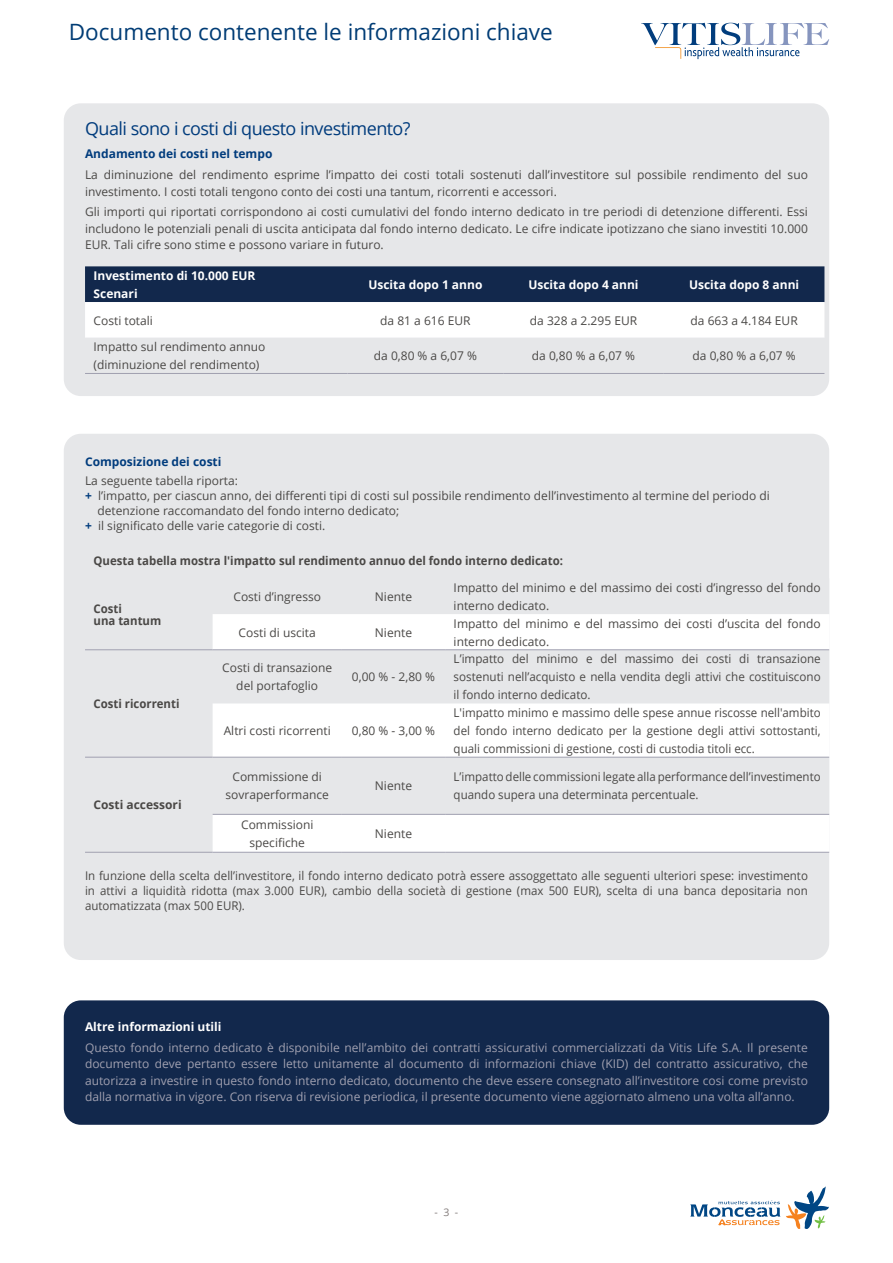
<style>
.page{position:relative;width:893px;height:1263px;background:#fff}
.page>*{position:absolute;margin:0;border:0;box-sizing:border-box;transform-origin:0 0}
.t1{font:22.5px "Open Sans";color:#003c75}
.t2{font:18px "Open Sans";letter-spacing:-.03em;color:#013c7d}
.t3{font:12px/18px "Open Sans";color:#4a4846}
.t4{font:12px/18px "Open Sans";color:#4a4846;text-align:justify;scale:.96 1}
.t5{font:12px/16.5px "Open Sans";color:#a0a0b0;text-align:justify}
.t6{font:700 12px/12px "Open Sans";color:#4a4846;scale:.95 1}
.Header_cell_text{font:700 12px/18px "Open Sans";color:#fff}
.t7{font:700 12px "Open Sans";color:#013c7d}
.t8{font:700 12px "Open Sans";color:#4a4846}
.t9{font:10.5px "Open Sans";color:#837c7b}
.s1{font-weight:700;color:#013c7d}
</style>
<div class="page">
<svg style="left:786px;top:1186px;width:43px;height:43px"></svg>
<svg style="left:690px;top:1200px;width:90px;height:25px"></svg>
<div style="left:64px;top:434px;width:765px;height:526px;background:#e6e7e9;border-radius:17px"></div>
<svg style="left:213px;top:614px;width:616px;height:237px;fill:#fff"></svg>
<hr style="left:85px;top:649px;width:128px;height:1px;background:#a0a0b0">
<hr style="left:213px;top:649px;width:129px;height:1px;background:#a0a0b0">
<hr style="left:342px;top:649px;width:103px;height:1px;background:#a0a0b0">
<hr style="left:445px;top:649px;width:384px;height:1px;background:#a0a0b0">
<hr style="left:85px;top:757px;width:128px;height:1px;background:#a0a0b0">
<hr style="left:85px;top:852px;width:128px;height:1px;background:#a0a0b0">
<hr style="left:213px;top:757px;width:129px;height:1px;background:#a0a0b0">
<hr style="left:342px;top:757px;width:103px;height:1px;background:#a0a0b0">
<hr style="left:445px;top:757px;width:384px;height:1px;background:#a0a0b0">
<hr style="left:213px;top:814px;width:129px;height:1px;background:#a0a0b0">
<hr style="left:342px;top:814px;width:103px;height:1px;background:#a0a0b0">
<hr style="left:445px;top:814px;width:384px;height:1px;background:#a0a0b0">
<hr style="left:213px;top:852px;width:129px;height:1px;background:#a0a0b0">
<hr style="left:342px;top:852px;width:103px;height:1px;background:#a0a0b0">
<hr style="left:445px;top:852px;width:384px;height:1px;background:#a0a0b0">
<div style="left:64px;top:1000px;width:765px;height:125px;background:#12284c;border-radius:17px"></div>
<div style="left:64px;top:103px;width:765px;height:293px;background:#e6e7e9;border-radius:17px"></div>
<svg style="left:85px;top:266px;width:739px;height:72px;background:#8994a6"></svg>
<hr style="left:85px;top:373px;width:263px;height:1px;background:#a0a0b0">
<hr style="left:348px;top:373px;width:155px;height:1px;background:#a0a0b0">
<hr style="left:503px;top:373px;width:161px;height:1px;background:#a0a0b0">
<hr style="left:664px;top:373px;width:160px;height:1px;background:#a0a0b0">
<svg style="left:641px;top:23px;width:188px;height:36px"></svg>
<p class="t1" style="left:69px;top:16px;width:485px">Documento contenente le informazioni chiave</p>
<p class="t2" style="left:85px;top:116px;width:327px">Quali sono i costi di questo investimento?</p>
<p class="t7" style="left:85px;top:146px;width:189px">Andamento dei costi nel tempo</p>
<p class="t3" style="left:85px;top:166px;width:724px;line-height:16.5px">La diminuzione del rendimento esprime l’impatto dei costi totali sostenuti dall’investitore sul possibile rendimento del suo investimento. I costi totali tengono conto dei costi una tantum, ricorrenti e accessori.</p>
<p class="t3" style="left:85px;top:203px;width:724px;line-height:16.5px;text-align:justify">Gli importi qui riportati corrispondono ai costi cumulativi del fondo interno dedicato in tre periodi di detenzione differenti. Essi includono le potenziali penali di uscita anticipata dal fondo interno dedicato. Le cifre indicate ipotizzano che siano investiti 10.000<br>EUR. Tali cifre sono stime e possono variare in futuro.</p>
<p class="Header_cell_text" style="left:94px;top:266px;width:164px">Investimento di 10.000 EUR<br>Scenari</p>
<p class="Header_cell_text" style="left:368px;top:275px;width:116px">Uscita dopo 1 anno</p>
<p class="Header_cell_text" style="left:528px;top:275px;width:112px">Uscita dopo 4 anni</p>
<p class="Header_cell_text" style="left:689px;top:275px;width:112px">Uscita dopo 8 anni</p>
<p class="t3" style="left:94px;top:311px;width:61px">Costi totali</p>
<p class="t3" style="left:380px;top:311px;width:92px">da 81 a 616 EUR</p>
<p class="t3" style="left:530px;top:311px;width:109px">da 328 a 2.295 EUR</p>
<p class="t3" style="left:690px;top:311px;width:109px">da 663 a 4.184 EUR</p>
<p class="t3" style="left:94px;top:338px;width:173px">Impatto sul rendimento annuo (diminuzione del rendimento)</p>
<p class="t3" style="left:374px;top:347px;width:105px">da 0,80 % a 6,07 %</p>
<p class="t3" style="left:532px;top:347px;width:105px">da 0,80 % a 6,07 %</p>
<p class="t3" style="left:693px;top:347px;width:105px">da 0,80 % a 6,07 %</p>
<p class="t7" style="left:85px;top:453px;width:138px">Composizione dei costi</p>
<p class="t3" style="left:85px;top:471px;width:154px">La seguente tabella riporta:</p>
<p class="t3" style="left:98px;top:488px;width:674px;line-height:15px;text-indent:-12px"><span class="s1">+</span> l’impatto, per ciascun anno, dei differenti tipi di costi sul possibile rendimento dell’investimento al termine del periodo di detenzione raccomandato del fondo interno dedicato;</p>
<p class="t3" style="left:85px;top:516px;width:242px"><span class="s1">+</span> il significato delle varie categorie di costi.</p>
<p class="t6" style="left:94px;top:554px;width:496px">Questa tabella mostra l'impatto sul rendimento annuo del fondo interno dedicato:</p>
<p class="t6" style="left:94px;top:602px;width:73px">Costi<br>una tantum</p>
<p class="t3" style="left:233px;top:587px;width:89px">Costi d’ingresso</p>
<p class="t3" style="left:375px;top:587px;width:39px">Niente</p>
<p class="t3" style="left:454px;top:578px;width:369px">Impatto del minimo e del massimo dei costi d’ingresso del fondo interno dedicato.</p>
<p class="t3" style="left:239px;top:623px;width:79px">Costi di uscita</p>
<p class="t3" style="left:375px;top:623px;width:39px">Niente</p>
<p class="t3" style="left:454px;top:614px;width:369px">Impatto del minimo e del massimo dei costi d’uscita del fondo interno dedicato.</p>
<p class="t6" style="left:94px;top:697px;width:92px">Costi ricorrenti</p>
<p class="t3" style="left:222px;top:658px;width:112px;text-align:center">Costi di transazione del portafoglio</p>
<p class="t3" style="left:352px;top:667px;width:85px">0,00 % - 2,80 %</p>
<p class="t3" style="left:224px;top:721px;width:109px">Altri costi ricorrenti</p>
<p class="t3" style="left:352px;top:721px;width:85px">0,80 % - 3,00 %</p>
<p class="t3" style="left:454px;top:649px;width:369px;text-align:justify">L’impatto del minimo e del massimo dei costi di transazione sostenuti nell’acquisto e nella vendita degli attivi che costituiscono il fondo interno dedicato.</p>
<p class="t4" style="left:454px;top:703px;width:384px">L'impatto minimo e massimo delle spese annue riscosse nell'ambito del fondo interno dedicato per la gestione degli attivi sottostanti, quali commissioni di gestione, costi di custodia titoli ecc.</p>
<p class="t3" style="left:226px;top:768px;width:105px;text-align:center">Commissione di sovraperformance</p>
<p class="t3" style="left:375px;top:777px;width:39px">Niente</p>
<p class="t4" style="left:454px;top:768px;width:384px">L’impatto delle commissioni legate alla performance dell’investimento quando supera una determinata percentuale.</p>
<p class="t3" style="left:241px;top:815px;width:74px;text-align:center">Commissioni specifiche</p>
<p class="t3" style="left:375px;top:824px;width:39px">Niente</p>
<p class="t4" style="left:85px;top:868px;width:754px;line-height:15px">In funzione della scelta dell’investitore, il fondo interno dedicato potrà essere assoggettato alle seguenti ulteriori spese: investimento in attivi a liquidità ridotta (max 3.000 EUR), cambio della società di gestione (max 500 EUR), scelta di una banca depositaria non automatizzata (max 500 EUR).</p>
<p class="t8" style="left:94px;top:796px;width:90px">Costi accessori</p>
<p class="Header_cell_text" style="left:85px;top:1017px;width:138px">Altre informazioni utili</p>
<p class="t5" style="left:85px;top:1039px;width:724px">Questo fondo interno dedicato è disponibile nell’ambito dei contratti assicurativi commercializzati da Vitis Life S.A. Il presente documento deve pertanto essere letto unitamente al documento di informazioni chiave (KID) del contratto assicurativo, che autorizza a investire in questo fondo interno dedicato, documento che deve essere consegnato all’investitore cosi come previsto dalla normativa in vigore. Con riserva di revisione periodica, il presente documento viene aggiornato almeno una volta all’anno.</p>
<p class="t9" style="left:435px;top:1205px;width:25px">- 3 -</p>
</div>
